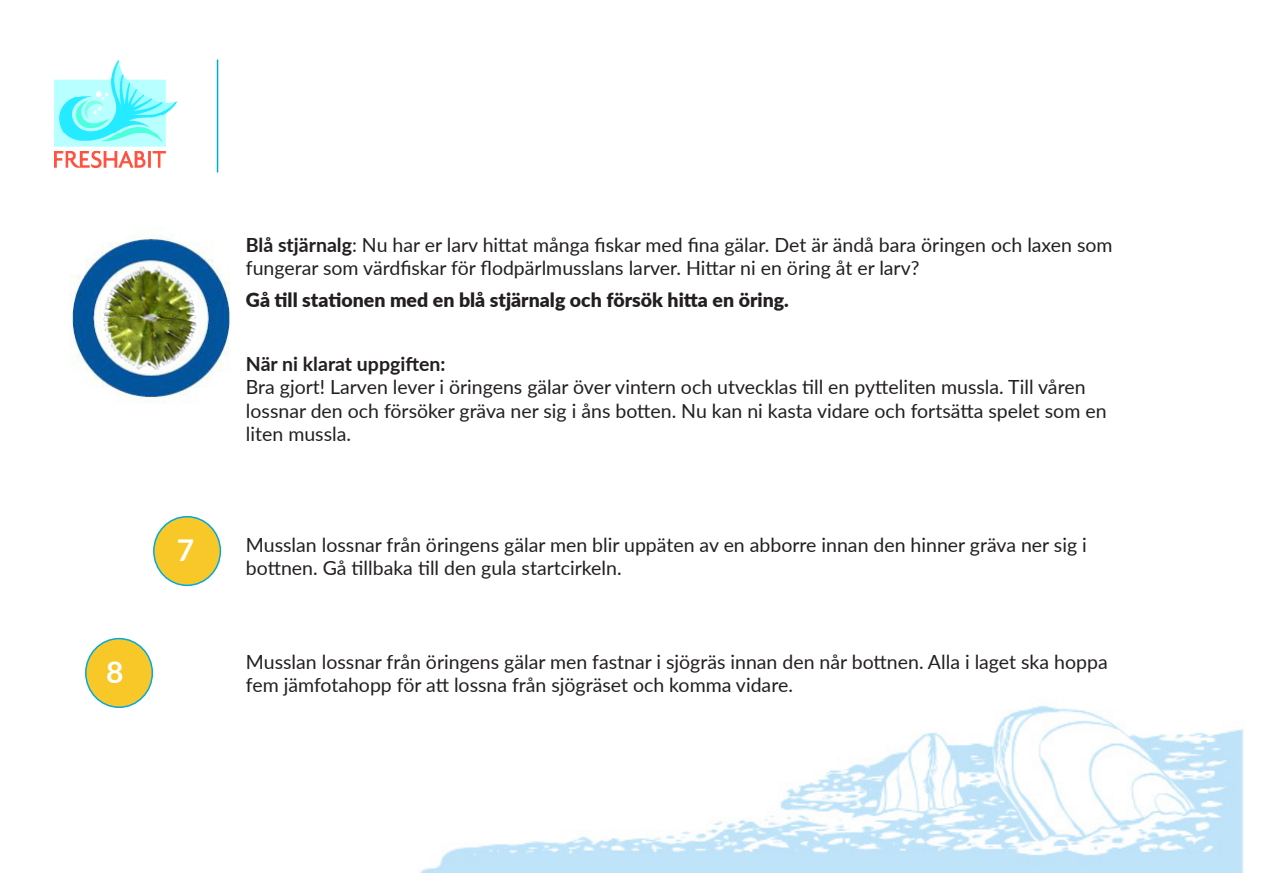
<style>
.page{position:relative;width:1263px;height:893px;background:#fff}
.page>*{position:absolute;margin:0;border:0;box-sizing:border-box;transform-origin:0 0}
.t1{font:700 30px "Lato";color:#fff}
.h3_grå{font:19.5px/23.4px "Lato";color:#231f20}
.ingress{font:19.5px/23.4px "Lato";color:#231f20}
.h3_grå-2{font:900 19.5px "Lato";color:#231f20}
.s1{font-weight:700}
</style>
<div class="page">
<img style="left:419px;top:705px;width:825px;height:168px">
<hr style="left:217px;top:60px;width:1px;height:112px;background:#00a9df">
<img style="left:54px;top:60px;width:123px;height:108px">
<div style="left:154px;top:517px;width:66px;height:68px;background:#f8c828;border-radius:50%"></div>
<div style="left:153px;top:516px;width:68px;height:70px;border:2px solid #00a9df;border-radius:50%"></div>
<div style="left:86px;top:639px;width:66px;height:68px;background:#f8c828;border-radius:50%"></div>
<div style="left:85px;top:638px;width:68px;height:70px;border:2px solid #00a9df;border-radius:50%"></div>
<img style="left:69px;top:235px;width:161px;height:169px">
<p class="t1" style="left:106px;top:650px;width:19px">8</p>
<p class="t1" style="left:177px;top:528px;width:19px">7</p>
<p class="h3_grå" style="left:246px;top:232px;width:868px"><span class="s1">Blå stjärnalg</span>: Nu har er larv hittat många fiskar med fina gälar. Det är ändå bara öringen och laxen som fungerar som värdfiskar för flodpärlmusslans larver. Hittar ni en öring åt er larv?</p>
<p class="h3_grå-2" style="left:246px;top:285px;width:544px">Gå till stationen med en blå stjärnalg och försök hitta en öring.</p>
<p class="h3_grå" style="left:246px;top:351px;width:862px"><span class="s1">När ni klarat uppgiften:<br></span>Bra gjort! Larven lever i öringens gälar över vintern och utvecklas till en pytteliten mussla. Till våren lossnar den och försöker gräva ner sig i åns botten. Nu kan ni kasta vidare och fortsätta spelet som en liten mussla.</p>
<p class="ingress" style="left:246px;top:532px;width:842px">Musslan lossnar från öringens gälar men blir uppäten av en abborre innan den hinner gräva ner sig i bottnen. Gå tillbaka till den gula startcirkeln.</p>
<p class="ingress" style="left:246px;top:649px;width:863px">Musslan lossnar från öringens gälar men fastnar i sjögräs innan den når bottnen. Alla i laget ska hoppa fem jämfotahopp för att lossna från sjögräset och komma vidare.</p>
</div>
